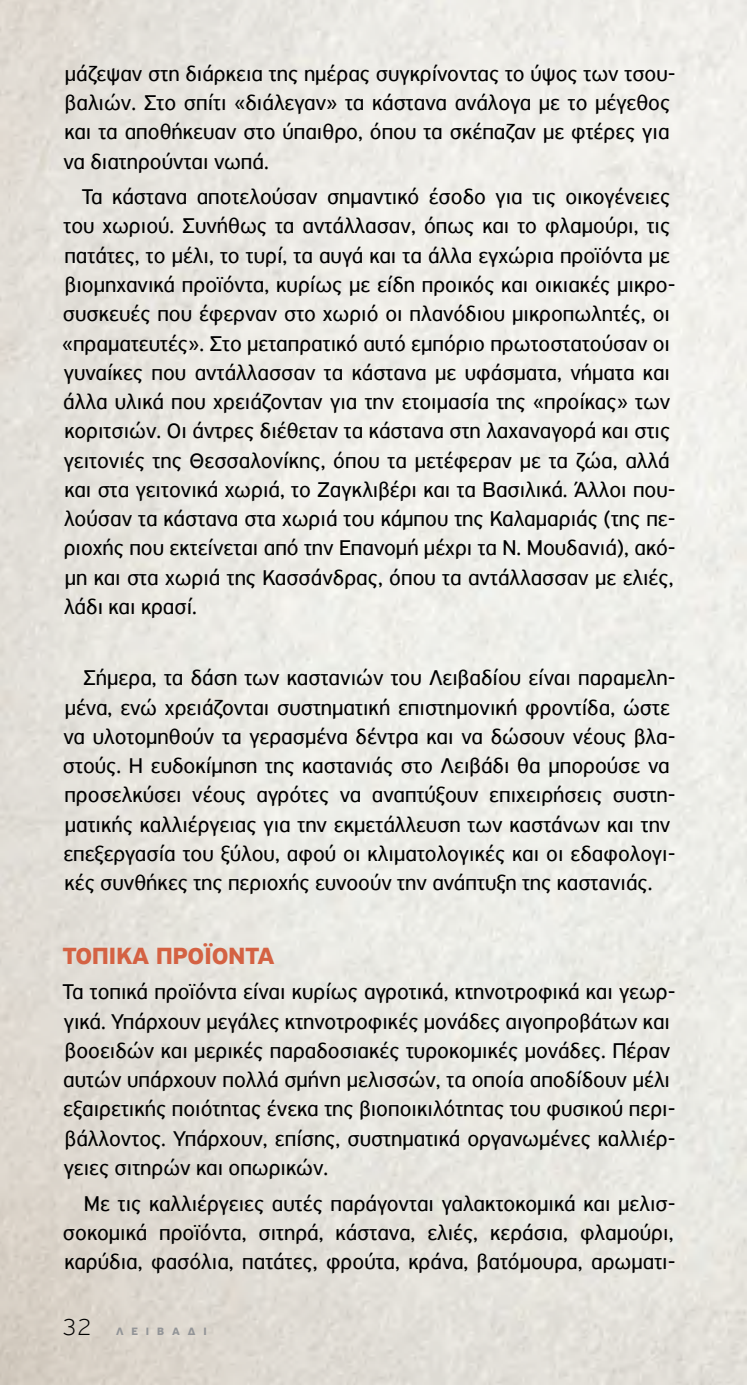
<style>
.page{position:relative;width:747px;height:1385px;background:#fff}
.page>*{position:absolute;margin:0;border:0;box-sizing:border-box;transform-origin:0 0}
.t1{font:700 24.75px "PF Highway Sans Pro";color:#d46243}
.t2{font:22.5px/29.2px "PF Highway Sans Pro";color:#000}
.t3{font:700 11.25px "PF Highway Sans Pro";letter-spacing:.7em;color:#939598}
.s1{font-weight:100;font-size:24.75px;color:#000}
</style>
<div class="page">
<p class="t2" style="left:63px;top:59px;width:613px">μάζεψαν στη διάρκεια της ημέρας συγκρίνοντας το ύψος των τσου&shy;βαλιών. Στο σπίτι «διάλεγαν» τα κάστανα ανάλογα με το μέγεθος και τα αποθήκευαν στο ύπαιθρο, όπου τα σκέπαζαν με φτέρες για να διατηρούνται νωπά.</p>
<p class="t2" style="left:62px;top:182px;width:615px;text-indent:20px">Τα κάστανα αποτελούσαν σημαντικό έσοδο για τις οικογένειες του χωριού. Συνήθως τα αντάλλασαν, όπως και το φλαμούρι, τις πατάτες, το μέλι, το τυρί, τα αυγά και τα άλλα εγχώρια προϊόντα με βιομηχανικά προϊόντα, κυρίως με είδη προικός και οικιακές μικρο&shy;συσκευές που έφερναν στο χωριό οι πλανόδιου μικροπωλητές, οι «πραματευτές». Στο μεταπρατικό αυτό εμπόριο πρωτοστατούσαν οι γυναίκες που αντάλλασσαν τα κάστανα με υφάσματα, νήματα και άλλα υλικά που χρειάζονταν για την ετοιμασία της «προίκας» των κοριτσιών. Οι άντρες διέθεταν τα κάστανα στη λαχαναγορά και στις γειτονιές της Θεσσαλονίκης, όπου τα μετέφεραν με τα ζώα, αλλά και στα γειτονικά χωριά, το Ζαγκλιβέρι και τα Βασιλικά. Άλλοι που&shy;λούσαν τα κάστανα στα χωριά του κάμπου της Καλαμαριάς (της πε&shy;ριοχής που εκτείνεται από την Επανομή μέχρι τα Ν. Μουδανιά), ακό&shy;μη και στα χωριά της Κασσάνδρας, όπου τα αντάλλασσαν με ελιές, λάδι και κρασί.</p>
<p class="t2" style="left:63px;top:663px;width:614px;text-indent:20px">Σήμερα, τα δάση των καστανιών του Λειβαδίου είναι παραμελη&shy;μένα, ενώ χρειάζονται συστηματική επιστημονική φροντίδα, ώστε να υλοτομηθούν τα γερασμένα δέντρα και να δώσουν νέους βλα&shy;στούς. Η ευδοκίμηση της καστανιάς στο Λειβάδι θα μπορούσε να προσελκύσει νέους αγρότες να αναπτύξουν επιχειρήσεις συστη&shy;ματικής καλλιέργειας για την εκμετάλλευση των καστάνων και την επεξεργασία του ξύλου, αφού οι κλιματολογικές και οι εδαφολογι&shy;κές συνθήκες της περιοχής ευνοούν την ανάπτυξη της καστανιάς.</p>
<p class="t1" style="left:63px;top:940px;width:213px">ΤΟΠΙΚΆ ΠΡΟΪΌΝΤΑ</p>
<p class="t2" style="left:62px;top:977px;width:614px">Τα τοπικά προϊόντα είναι κυρίως αγροτικά, κτηνοτροφικά και γεωρ&shy;γικά. Υπάρχουν μεγάλες κτηνοτροφικές μονάδες αιγοπροβάτων και βοοειδών και μερικές παραδοσιακές τυροκομικές μονάδες. Πέραν αυτών υπάρχουν πολλά σμήνη μελισσών, τα οποία αποδίδουν μέλι εξαιρετικής ποιότητας ένεκα της βιοποικιλότητας του φυσικού περι&shy;βάλλοντος. Υπάρχουν, επίσης, συστηματικά οργανωμένες καλλιέρ&shy;γειες σιτηρών και οπωρικών.</p>
<p class="t2" style="left:63px;top:1188px;width:614px;text-align:justify;text-indent:21px">Με τις καλλιέργειες αυτές παράγονται γαλακτοκομικά και μελισ&shy;σοκομικά προϊόντα, σιτηρά, κάστανα, ελιές, κεράσια, φλαμούρι, καρύδια, φασόλια, πατάτες, φρούτα, κράνα, βατόμουρα, αρωματι-</p>
<p class="t3" style="left:62px;top:1323px;width:146px"><span class="s1">32</span> ΛΕΙΒΆΔΙ</p>
</div>
